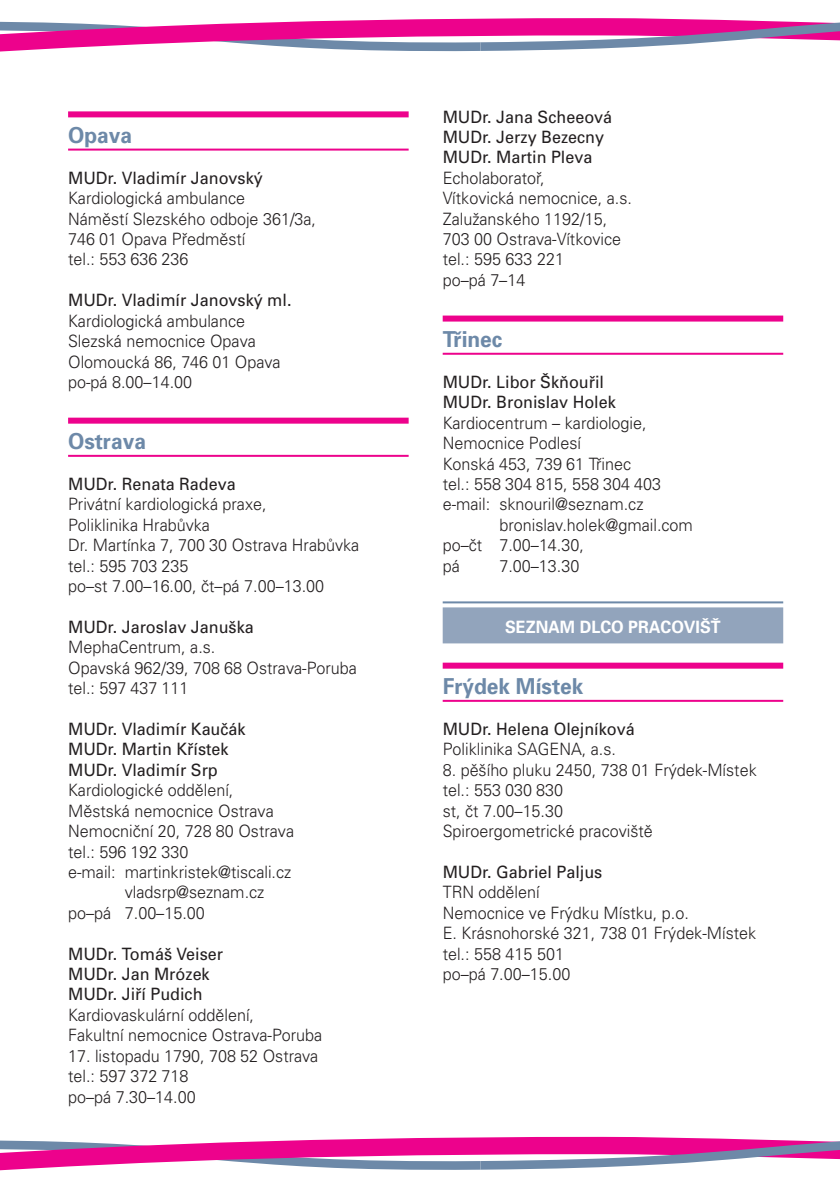
<style>
.page{position:relative;width:840px;height:1191px;background:#fff}
.page>*{position:absolute;margin:0;border:0;box-sizing:border-box;transform-origin:0 0}
.t1{font:700 22px "Univers CE";color:#6d89a8;scale:.95 1}
.t2{font:300 17px/20.4px "Univers CE";color:#231f20;scale:.95 1}
.t3{font:17px/20.4px "Univers CE";color:#231f20;scale:.95 1}
.t4{font:700 17px "Univers CE";color:#fff;scale:.95 1}
</style>
<div class="page">
<svg style="left:0;top:18px;width:839px;height:34px"></svg>
<svg style="left:0;top:1136px;width:839px;height:35px"></svg>
<div style="left:68px;top:111px;width:340px;height:6px;background:#ed028c"></div>
<hr style="left:68px;top:149px;width:340px;height:2px;background:#ed028c">
<div style="left:68px;top:417px;width:340px;height:6px;background:#ed028c"></div>
<hr style="left:68px;top:455px;width:340px;height:2px;background:#ed028c">
<div style="left:442px;top:315px;width:340px;height:6px;background:#ed028c"></div>
<hr style="left:442px;top:353px;width:340px;height:2px;background:#ed028c">
<hr style="left:442px;top:601px;width:340px;height:2px;background:#6d89a8">
<div style="left:442px;top:607px;width:340px;height:36px;background:#92a4bc"></div>
<div style="left:442px;top:662px;width:340px;height:6px;background:#ed028c"></div>
<hr style="left:442px;top:700px;width:340px;height:2px;background:#ed028c">
<p class="t1" style="left:68px;top:123px;width:69px">Opava</p>
<p class="t3" style="left:68px;top:168px;width:206px">MUDr. Vladimír Janovský</p>
<p class="t2" style="left:68px;top:188px;width:262px">Kardiologická ambulance<br>Náměstí Slezského odboje 361/3a,<br>746 01 Opava Předměstí<br>tel.: 553 636 236</p>
<p class="t3" style="left:68px;top:290px;width:236px">MUDr. Vladimír Janovský ml.</p>
<p class="t2" style="left:68px;top:311px;width:225px">Kardiologická ambulance<br>Slezská nemocnice Opava<br>Olomoucká 86, 746 01 Opava po‑pá 8.00–14.00</p>
<p class="t1" style="left:68px;top:429px;width:83px">Ostrava</p>
<p class="t3" style="left:68px;top:474px;width:178px">MUDr. Renata Radeva</p>
<p class="t2" style="left:68px;top:494px;width:308px">Privátní kardiologická praxe,<br>Poliklinika Hrabůvka<br>Dr. Martínka 7, 700 30 Ostrava Hrabůvka tel.: 595 703 235<br>po–st 7.00–16.00, čt–pá 7.00–13.00</p>
<p class="t3" style="left:68px;top:617px;width:197px">MUDr. Jaroslav Januška</p>
<p class="t2" style="left:68px;top:637px;width:305px">MephaCentrum, a.s.<br>Opavská 962/39, 708 68 Ostrava‑Poruba tel.: 597 437 111</p>
<p class="t3" style="left:68px;top:719px;width:188px">MUDr. Vladimír Kaučák<br>MUDr. Martin Křístek<br>MUDr. Vladimír Srp</p>
<p class="t2" style="left:68px;top:780px;width:175px">Kardiologické oddělení,</p>
<p class="t2" style="left:68px;top:801px;width:218px">Městská nemocnice Ostrava</p>
<p class="t2" style="left:68px;top:821px;width:239px">Nemocniční 20, 728 80 Ostrava</p>
<p class="t2" style="left:68px;top:841px;width:128px">tel.: 596 192 330</p>
<p class="t2" style="left:68px;top:862px;width:236px">e‑mail: martinkristek@tiscali.cz</p>
<p class="t2" style="left:125px;top:882px;width:148px">vladsrp@seznam.cz</p>
<p class="t2" style="left:68px;top:903px;width:145px">po–pá 7.00–15.00</p>
<p class="t3" style="left:68px;top:943px;width:164px">MUDr. Tomáš Veiser<br>MUDr. Jan Mrózek<br>MUDr. Jiří Pudich</p>
<p class="t2" style="left:68px;top:1005px;width:269px">Kardiovaskulární oddělení,<br>Fakultní nemocnice Ostrava‑Poruba</p>
<p class="t2" style="left:68px;top:1045px;width:265px">17. listopadu 1790, 708 52 Ostrava tel.: 597 372 718<br>po–pá 7.30–14.00</p>
<p class="t3" style="left:442px;top:107px;width:180px">MUDr. Jana Scheeová<br>MUDr. Jerzy Bezecny<br>MUDr. Martin Pleva</p>
<p class="t2" style="left:442px;top:168px;width:201px">Echolaboratoř,<br>Vítkovická nemocnice, a.s.<br>Zalužanského 1192/15,<br>703 00 Ostrava-Vítkovice tel.: 595 633 221<br>po–pá 7–14</p>
<p class="t1" style="left:442px;top:327px;width:64px">Třinec</p>
<p class="t3" style="left:442px;top:372px;width:184px">MUDr. Libor Škňouřil<br>MUDr. Bronislav Holek</p>
<p class="t2" style="left:442px;top:413px;width:231px">Kardiocentrum – kardiologie,<br>Nemocnice Podlesí<br>Konská 453, 739 61 Třinec tel.: 558 304 815, 558 304 403 e‑mail: sknouril@seznam.cz</p>
<p class="t2" style="left:442px;top:515px;width:265px;text-indent:57px">bronislav.holek@gmail.com po–čt 7.00–14.30,<br>pá</p>
<p class="t2" style="left:499px;top:556px;width:86px">7.00–13.30</p>
<p class="t4" style="left:505px;top:617px;width:228px">SEZNAM DLCO PRACOVIŠŤ</p>
<p class="t1" style="left:442px;top:674px;width:149px">Frýdek Místek</p>
<p class="t3" style="left:442px;top:719px;width:203px">MUDr. Helena Olejníková</p>
<p class="t2" style="left:442px;top:739px;width:184px">Poliklinika SAGENA, a.s.</p>
<p class="t2" style="left:442px;top:760px;width:332px">8. pěšího pluku 2450, 738 01 Frýdek‑Místek tel.: 553 030 830<br>st, čt 7.00–15.30<br>Spiroergometrické pracoviště</p>
<p class="t3" style="left:442px;top:862px;width:169px">MUDr. Gabriel Paljus</p>
<p class="t2" style="left:442px;top:882px;width:331px">TRN oddělení<br>Nemocnice ve Frýdku Místku, p.o.<br>E. Krásnohorské 321, 738 01 Frýdek‑Místek tel.: 558 415 501<br>po–pá 7.00–15.00</p>
</div>
